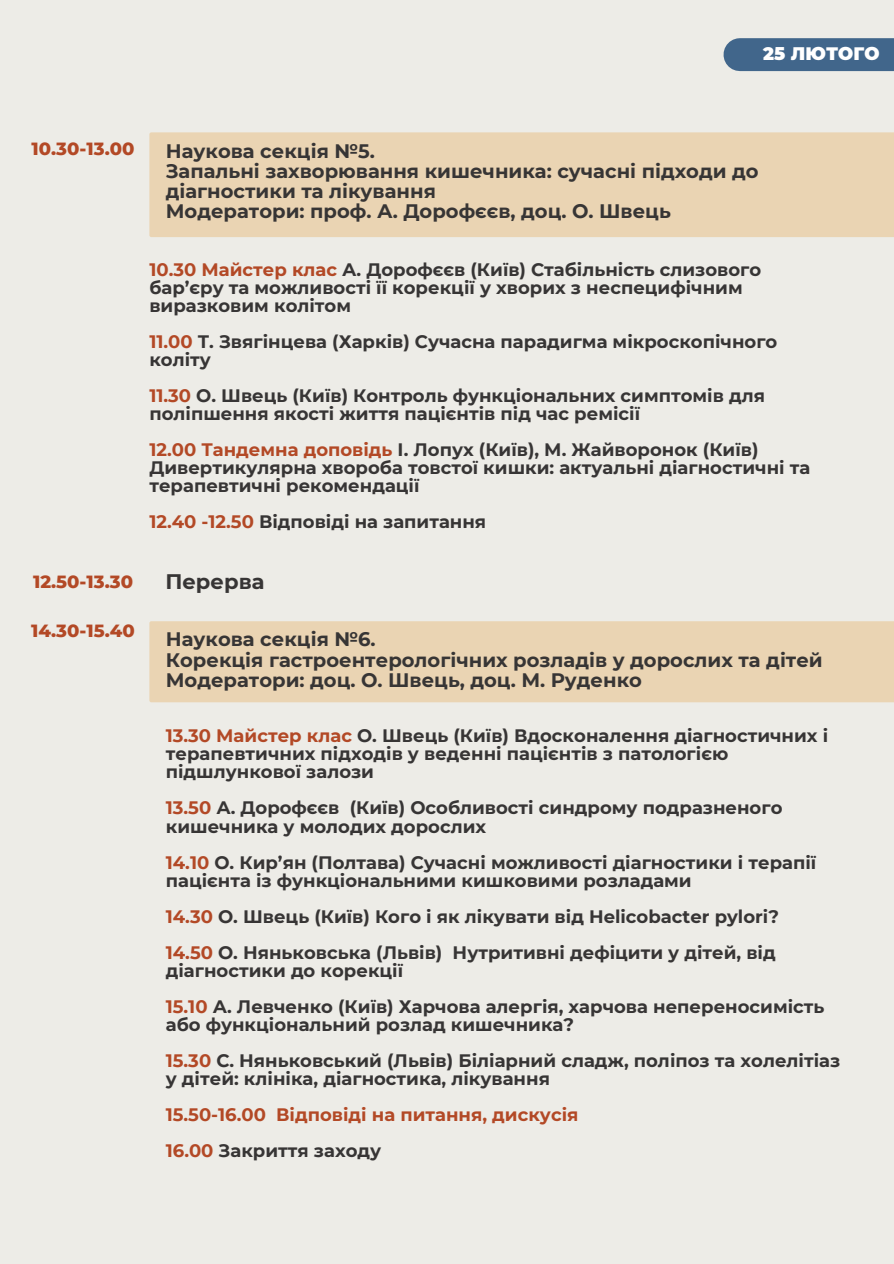
<style>
.page{position:relative;width:894px;height:1264px;background:#fff}
.page>*{position:absolute;margin:0;border:0;box-sizing:border-box;transform-origin:0 0}
.t1{font:700 21px "Montserrat";color:#373535}
.t2{font:700 19.5px/20.2px "Montserrat";color:#373535}
.t3{font:700 18px/18px "Montserrat";color:#373535}
.t4{font:700 18px/36px "Montserrat";color:#b34926}
.t5{font:800 18px "Montserrat";color:#b34926}
.t6{font:900 18px "Montserrat";letter-spacing:.005em;color:#fff}
.s1{color:#b34926}
.s2{color:#373535}
</style>
<div class="page">
<div style="left:0;top:0;width:893px;height:1263px;background:#edece7"></div>
<div style="left:149px;top:132px;width:744px;height:105px;background:#ead4b3"></div>
<div style="left:739px;top:38px;width:154px;height:33px;background:#41668b"></div>
<div style="left:149px;top:621px;width:744px;height:81px;background:#ead4b3"></div>
<p class="t6" style="left:762px;top:42px;width:118px">25 ЛЮТОГО</p>
<p class="t5" style="left:31px;top:137px;width:104px">10.30-13.00</p>
<p class="t2" style="left:166px;top:140px;width:594px">Наукова секція №5.<br>Запальні захворювання кишечника: сучасні підходи до діагностики та лікування<br>Модератори: проф. А. Дорофєєв, доц. О. Швець</p>
<p class="t3" style="left:149px;top:261px;width:613px"><span class="s1">10.30 Майстер клас</span> А. Дорофєєв (Київ) Стабільність слизового бар’єру та можливості її корекції у хворих з неспецифічним виразковим колітом</p>
<p class="t3" style="left:149px;top:333px;width:629px"><span class="s1">11.00</span> Т. Звягінцева (Харків) Сучасна парадигма мікроскопічного коліту</p>
<p class="t3" style="left:149px;top:387px;width:617px"><span class="s1">11.30</span> О. Швець (Київ) Контроль функціональних симптомів для поліпшення якості життя пацієнтів під час ремісії</p>
<p class="t3" style="left:149px;top:441px;width:662px"><span class="s1">12.00 Тандемна доповідь</span> І. Лопух (Київ), М. Жайворонок (Київ)<br>Дивертикулярна хвороба товстої кишки: актуальні діагностичні та терапевтичні рекомендації</p>
<p class="t3" style="left:149px;top:513px;width:338px"><span class="s1">12.40 -12.50</span> Відповіді на запитання</p>
<p class="t5" style="left:33px;top:570px;width:101px">12.50-13.30</p>
<p class="t1" style="left:165px;top:569px;width:100px">Перерва</p>
<p class="t5" style="left:31px;top:620px;width:105px">14.30-15.40</p>
<p class="t2" style="left:166px;top:629px;width:658px">Наукова секція №6.<br>Корекція гастроентерологічних розладів у дорослих та дітей<br>Модератори: доц. О. Швець, доц. М. Руденко</p>
<p class="t3" style="left:166px;top:727px;width:663px"><span class="s1">13.30 Майстер клас</span> О. Швець (Київ) Вдосконалення діагностичних і терапевтичних підходів у веденні пацієнтів з патологією підшлункової залози</p>
<p class="t3" style="left:166px;top:799px;width:618px"><span class="s1">13.50</span> А. Дорофєєв (Київ) Особливості синдрому подразненого кишечника у молодих дорослих</p>
<p class="t3" style="left:166px;top:853px;width:652px"><span class="s1">14.10</span> О. Кир’ян (Полтава) Сучасні можливості діагностики і терапії пацієнта із функціональними кишковими розладами</p>
<p class="t3" style="left:166px;top:898px;width:614px;line-height:36px"><span class="s1">14.30</span> О. Швець (Київ) Кого і як лікувати від Helicobacter pylori?<br><span class="s1">14.50</span> О. Няньковська (Львів) Нутритивні дефіцити у дітей, від</p>
<p class="t3" style="left:166px;top:952px;width:660px;line-height:36px">діагностики до корекції<br><span class="s1">15.10</span> А. Левченко (Київ) Харчова алергія, харчова непереносимість</p>
<p class="t3" style="left:166px;top:1006px;width:675px;line-height:36px">або функціональний розлад кишечника?<br><span class="s1">15.30</span> С. Няньковський (Львів) Біліарний сладж, поліпоз та холелітіаз</p>
<p class="t3" style="left:166px;top:1069px;width:385px">у дітей: клініка, діагностика, лікування</p>
<p class="t4" style="left:166px;top:1096px;width:414px">15.50-16.00 Відповіді на питання, дискусія<br>16.00 <span class="s2">Закриття заходу</span></p>
</div>
